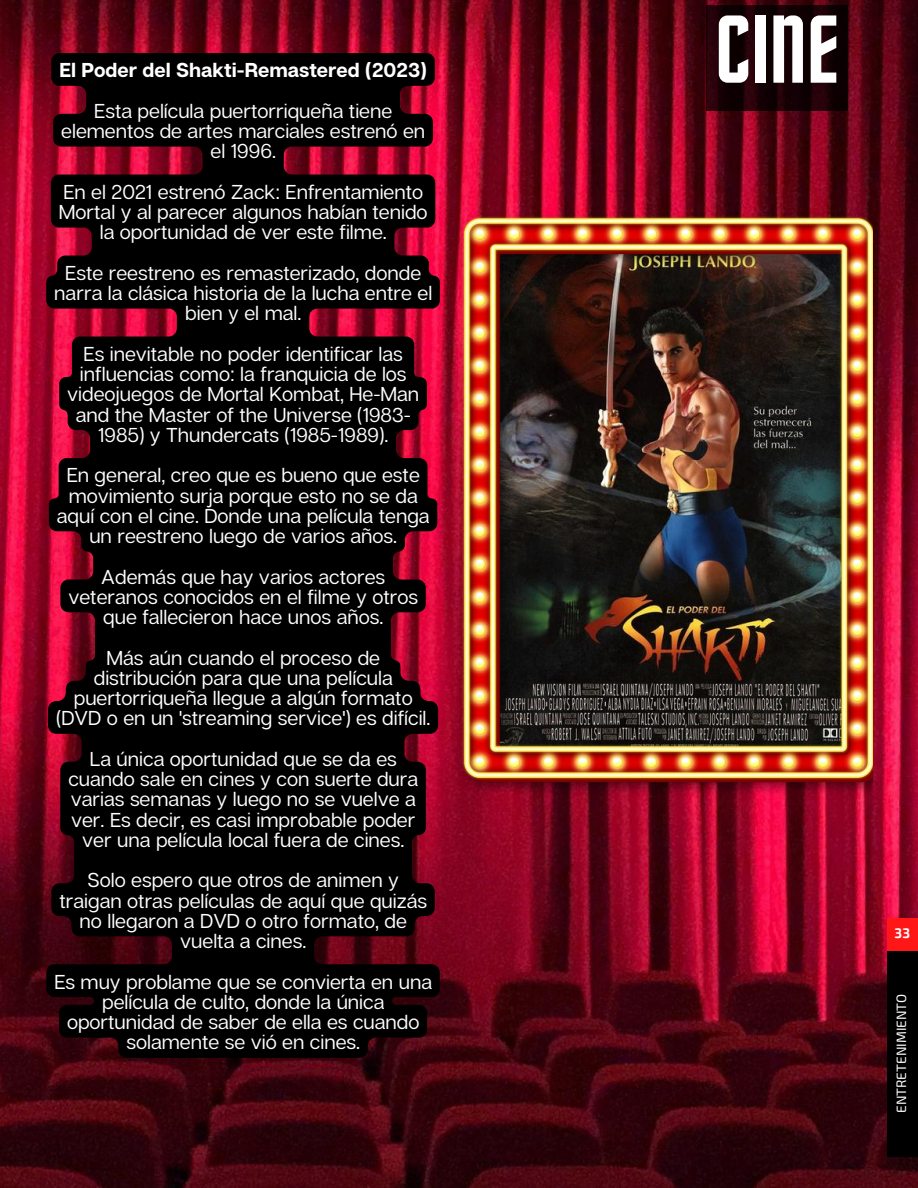
<style>
.page{position:relative;width:918px;height:1188px;background:#fff}
.page>*{position:absolute;margin:0;border:0;box-sizing:border-box;transform-origin:0 0}
.t1{font:96.75px "Horta";color:#fff}
.t2{font:20.1px/20.2px "Articulat CF";color:#fff;text-align:center}
.t3{font:700 20.1px "Articulat CF";color:#fff}
.t4{font:13.65px "Exo 2";color:#fff}
.t5{font:700 13.65px "Exo 2";color:#fff}
</style>
<div class="page">
<img style="left:0;top:0;width:918px;height:1188px">
<div style="left:888px;top:950px;width:30px;height:206px;background:#000"></div>
<div style="left:888px;top:919px;width:30px;height:31px;background:#ff1616"></div>
<img style="left:459px;top:210px;width:414px;height:589px">
<svg style="left:46px;top:53px;width:394px;height:1005px;background:#190107"></svg>
<div style="left:706px;top:5px;width:142px;height:105px;background:#000;opacity:.73"></div>
<p class="t3" style="left:59px;top:58px;width:369px">El Poder del Shakti-Remastered (2023)</p>
<p class="t2" style="left:61px;top:100px;width:366px">Esta película puertorriqueña tiene elementos de artes marciales estrenó en el 1996.</p>
<p class="t2" style="left:59px;top:181px;width:370px">En el 2021 estrenó Zack: Enfrentamiento<br>Mortal y al parecer algunos habían tenido la oportunidad de ver este filme.</p>
<p class="t2" style="left:54px;top:262px;width:379px">Este reestreno es remasterizado, donde narra la clásica historia de la lucha entre el bien y el mal.</p>
<p class="t2" style="left:67px;top:343px;width:354px">Es inevitable no poder identificar las influencias como: la franquicia de los videojuegos de Mortal Kombat, He-Man and the Master of the Universe (1983- 1985) y Thundercats (1985-1989).</p>
<p class="t2" style="left:57px;top:465px;width:374px">En general, creo que es bueno que este movimiento surja porque esto no se da aquí con el cine. Donde una película tenga un reestreno luego de varios años.</p>
<p class="t2" style="left:68px;top:566px;width:351px">Además que hay varios actores veteranos conocidos en el filme y otros que fallecieron hace unos años.</p>
<p class="t2" style="left:56px;top:647px;width:376px">Más aún cuando el proceso de distribución para que una película puertorriqueña llegue a algún formato (DVD o en un 'streaming service') es difícil.</p>
<p class="t2" style="left:68px;top:748px;width:351px">La única oportunidad que se da es cuando sale en cines y con suerte dura varias semanas y luego no se vuelve a ver. Es decir, es casi improbable poder ver una película local fuera de cines.</p>
<p class="t2" style="left:59px;top:870px;width:369px">Solo espero que otros de animen y traigan otras películas de aquí que quizás no llegaron a DVD o otro formato, de vuelta a cines.</p>
<p class="t2" style="left:54px;top:971px;width:379px">Es muy problame que se convierta en una película de culto, donde la única oportunidad de saber de ella es cuando solamente se vió en cines.</p>
<h1 class="t1" style="left:715px;top:9px;width:126px">CINE</h1>
<p class="t5" style="left:894px;top:925px;width:17px">33</p>
<p class="t4" style="left:893px;top:1113px;width:121px;rotate:-90deg">ENTRETENIMIENTO</p>
</div>
